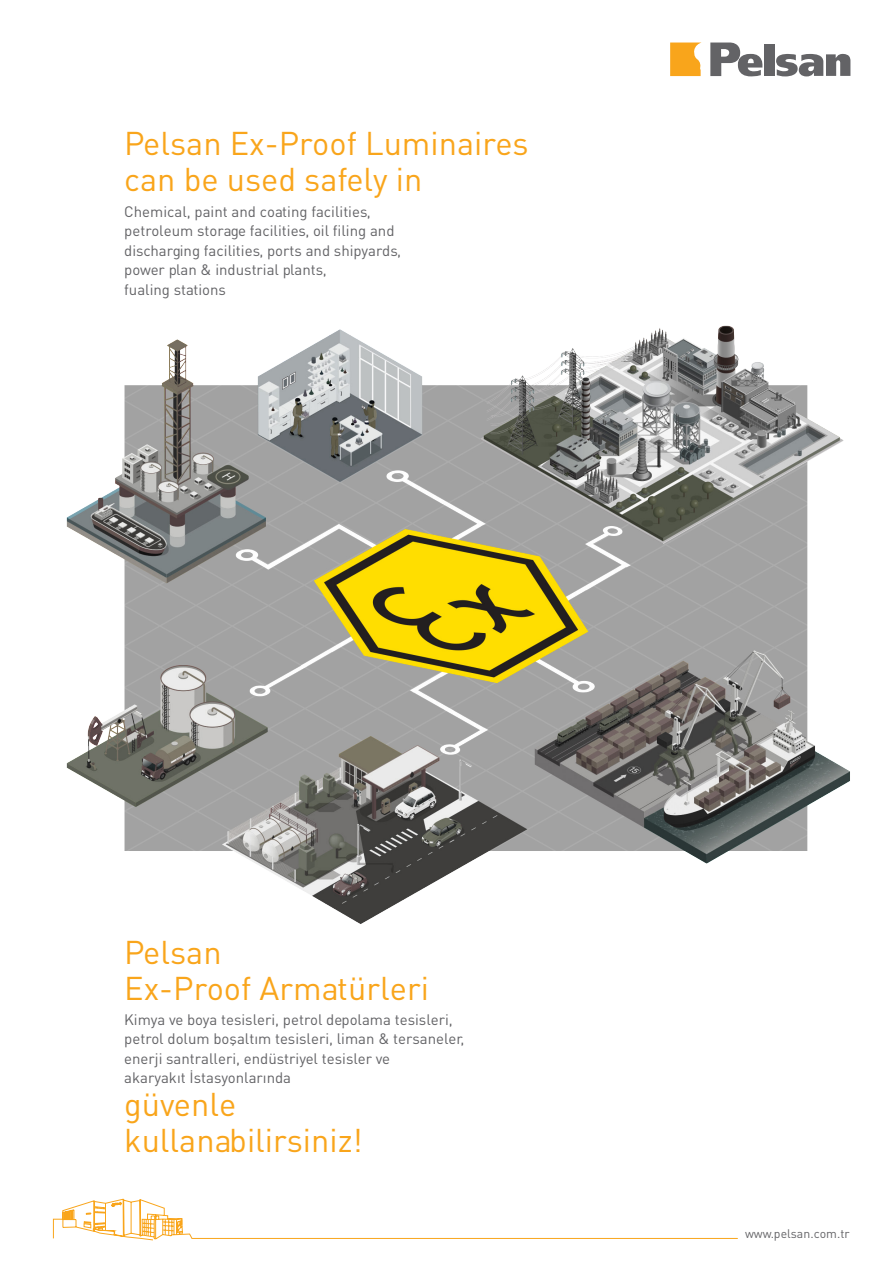
<style>
.page{position:relative;width:893px;height:1263px;background:#fff}
.page>*{position:absolute;margin:0;border:0;box-sizing:border-box;transform-origin:0 0}
.t1{font:32.55px/36px "DIN Tr";color:#f9a51b}
.t2{font:15px "DIN Tr";color:#636366}
.t3{font:12.3px "DIN Tr";color:#636366}
</style>
<div class="page">
<div style="left:764px;top:45px;width:10px;height:31px;background:#636366"></div>
<svg style="left:710px;top:43px;width:53px;height:34px"></svg>
<svg style="left:776px;top:54px;width:74px;height:23px"></svg>
<svg style="left:670px;top:43px;width:31px;height:33px"></svg>
<hr style="left:192px;top:1238px;width:545px;height:1px;background:#f9a51b">
<svg style="left:53px;top:1199px;width:140px;height:41px"></svg>
<img style="left:66px;top:325px;width:784px;height:599px">
<p class="t1" style="left:124px;top:125px;width:406px">Pelsan Ex-Proof Luminaires can be used safely in</p>
<p class="t2" style="left:124px;top:202px;width:248px">Chemical, paint and coating facilities,</p>
<p class="t2" style="left:124px;top:222px;width:272px">petroleum storage facilities, oil filing and</p>
<p class="t2" style="left:124px;top:241px;width:278px">discharging facilities, ports and shipyards,</p>
<p class="t2" style="left:124px;top:261px;width:204px">power plan &amp; industrial plants,</p>
<p class="t2" style="left:124px;top:280px;width:103px">fualing stations</p>
<p class="t1" style="left:124px;top:934px;width:99px">Pelsan</p>
<p class="t1" style="left:124px;top:970px;width:306px">Ex-Proof Armatürleri</p>
<p class="t2" style="left:124px;top:1010px;width:330px">Kimya ve boya tesisleri, petrol depolama tesisleri,</p>
<p class="t2" style="left:124px;top:1029px;width:342px">petrol dolum boşaltım tesisleri, liman &amp; tersaneler,</p>
<p class="t2" style="left:124px;top:1049px;width:267px">enerji santralleri, endüstriyel tesisler ve</p>
<p class="t2" style="left:124px;top:1068px;width:168px">akaryakıt İstasyonlarında</p>
<p class="t1" style="left:124px;top:1085px;width:114px">güvenle</p>
<p class="t1" style="left:124px;top:1121px;width:240px">kullanabilirsiniz!</p>
<p class="t3" style="left:745px;top:1226px;width:106px">www.pelsan.com.tr</p>
</div>
